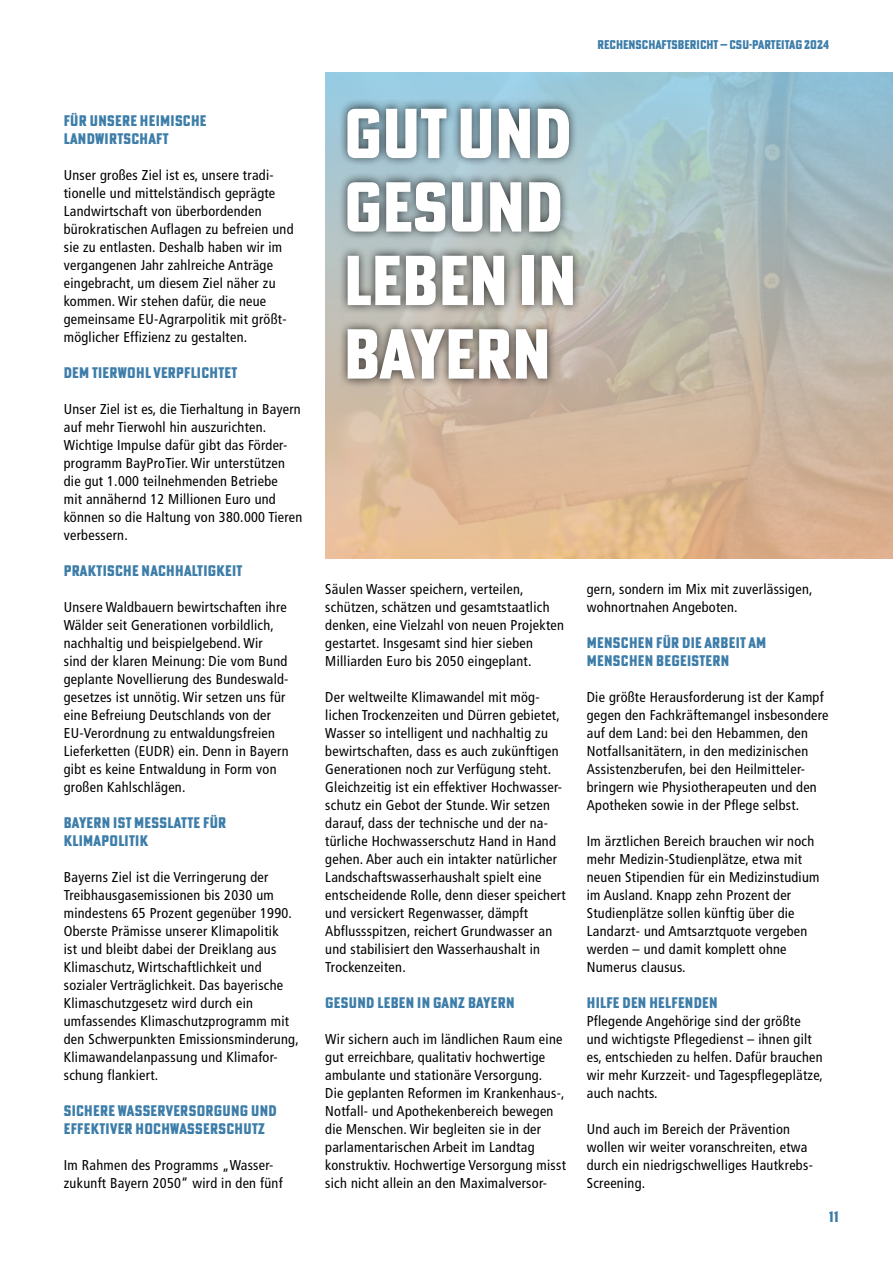
<style>
.page{position:relative;width:893px;height:1263px;background:#fff}
.page>*{position:absolute;margin:0;border:0;box-sizing:border-box;transform-origin:0 0}
.t1{font:800 69px/73.5px "Poster Gothic Ex Cond ATF";color:#fff}
.t2{font:800 15px/18px "Poster Gothic Ex Cond ATF";letter-spacing:.02em;color:#3d7da9}
.t3{font:condensed 14.25px/18px "Frutiger LT Pro";letter-spacing:.02em;color:#000}
.t4{font:800 12.3px "Poster Gothic Ex Cond ATF";color:#3d7da9}
</style>
<div class="page">
<svg style="left:325px;top:72px;width:568px;height:486px;background:#c0baac"></svg>
<div style="left:338px;top:99px;width:244px;height:290px;background:#000;opacity:.75"></div>
<p class="t4" style="left:598px;top:36px;width:233px">RECHENSCHAFTSBERICHT — CSU-PARTEITAG 2024</p>
<p class="t2" style="left:64px;top:111px;width:144px">FÜR UNSERE HEIMISCHE<br>LANDWIRTSCHAFT</p>
<p class="t3" style="left:64px;top:166px;width:231px">Unser großes Ziel ist es, unsere tradi&shy;tionelle und mittelständisch geprägte Landwirtschaft von überbordenden bürokratischen Auflagen zu befreien und sie zu entlasten. Deshalb haben wir im vergangenen Jahr zahlreiche Anträge eingebracht, um diesem Ziel näher zu kommen. Wir stehen dafür, die neue gemeinsame EU-Agrarpolitik mit größt&shy;möglicher Effizienz zu gestalten.</p>
<p class="t2" style="left:64px;top:363px;width:175px">DEM TIERWOHL VERPFLICHTET</p>
<p class="t3" style="left:64px;top:400px;width:240px">Unser Ziel ist es, die Tierhaltung in Bayern auf mehr Tierwohl hin auszurichten.<br>Wichtige Impulse dafür gibt das Förder&shy;programm BayProTier. Wir unterstützen die gut 1.000 teilnehmenden Betriebe<br>mit annähernd 12 Millionen Euro und können so die Haltung von 380.000 Tieren verbessern.</p>
<p class="t2" style="left:64px;top:561px;width:180px">PRAKTISCHE NACHHALTIGKEIT</p>
<p class="t3" style="left:64px;top:598px;width:226px">Unsere Waldbauern bewirtschaften ihre Wälder seit Generationen vorbildlich, nachhaltig und beispielgebend. Wir sind der klaren Meinung: Die vom Bund geplante Novellierung des Bundeswald&shy;gesetzes ist unnötig. Wir setzen uns für eine Befreiung Deutschlands von der EU-Verordnung zu entwaldungsfreien Lieferketten (EUDR) ein. Denn in Bayern gibt es keine Entwaldung in Form von großen Kahlschlägen.</p>
<p class="t2" style="left:64px;top:813px;width:164px">BAYERN IST MESSLATTE FÜR<br>KLIMAPOLITIK</p>
<p class="t3" style="left:64px;top:868px;width:237px">Bayerns Ziel ist die Verringerung der Treibhausgasemissionen bis 2030 um mindestens 65 Prozent gegenüber 1990.<br>Oberste Prämisse unserer Klimapolitik<br>ist und bleibt dabei der Dreiklang aus Klimaschutz, Wirtschaftlichkeit und sozialer Verträglichkeit. Das bayerische Klimaschutzgesetz wird durch ein umfassendes Klimaschutzprogramm mit den Schwerpunkten Emissionsminderung, Klimawandelanpassung und Klimafor&shy;schung flankiert.</p>
<p class="t2" style="left:64px;top:1101px;width:214px">SICHERE WASSERVERSORGUNG UND<br>EFFEKTIVER HOCHWASSERSCHUTZ</p>
<p class="t3" style="left:64px;top:1156px;width:220px">Im Rahmen des Programms „Wasser&shy;zukunft Bayern 2050“ wird in den fünf</p>
<h1 class="t1" style="left:344px;top:95px;width:235px">GUT UND<br>GESUND<br>LEBEN IN<br>BAYERN</h1>
<p class="t3" style="left:325px;top:580px;width:240px">Säulen Wasser speichern, verteilen, schützen, schätzen und gesamtstaatlich denken, eine Vielzahl von neuen Projekten gestartet. Insgesamt sind hier sieben Milliarden Euro bis 2050 eingeplant.</p>
<p class="t3" style="left:325px;top:688px;width:242px">Der weltweilte Klimawandel mit mög&shy;lichen Trockenzeiten und Dürren gebietet, Wasser so intelligent und nachhaltig zu bewirtschaften, dass es auch zukünftigen Generationen noch zur Verfügung steht.<br>Gleichzeitig ist ein effektiver Hochwasser&shy;schutz ein Gebot der Stunde. Wir setzen darauf, dass der technische und der na&shy;türliche Hochwasserschutz Hand in Hand gehen. Aber auch ein intakter natürlicher Landschaftswasserhaushalt spielt eine entscheidende Rolle, denn dieser speichert und versickert Regenwasser, dämpft Abflussspitzen, reichert Grundwasser an und stabilisiert den Wasserhaushalt in Trockenzeiten.</p>
<p class="t2" style="left:325px;top:993px;width:191px">GESUND LEBEN IN GANZ BAYERN</p>
<p class="t3" style="left:325px;top:1030px;width:242px">Wir sichern auch im ländlichen Raum eine gut erreichbare, qualitativ hochwertige ambulante und stationäre Versorgung.<br>Die geplanten Reformen im Krankenhaus-, Notfall- und Apothekenbereich bewegen die Menschen. Wir begleiten sie in der parlamentarischen Arbeit im Landtag konstruktiv. Hochwertige Versorgung misst sich nicht allein an den Maximalversor-</p>
<p class="t3" style="left:587px;top:580px;width:227px">gern, sondern im Mix mit zuverlässigen, wohnortnahen Angeboten.</p>
<p class="t2" style="left:587px;top:633px;width:181px">MENSCHEN FÜR DIE ARBEIT AM<br>MENSCHEN BEGEISTERN</p>
<p class="t3" style="left:587px;top:688px;width:243px">Die größte Herausforderung ist der Kampf gegen den Fachkräftemangel insbesondere auf dem Land: bei den Hebammen, den Notfallsanitätern, in den medizinischen Assistenzberufen, bei den Heilmitteler&shy;bringern wie Physiotherapeuten und den Apotheken sowie in der Pflege selbst.</p>
<p class="t3" style="left:587px;top:832px;width:234px">Im ärztlichen Bereich brauchen wir noch mehr Medizin-Studienplätze, etwa mit neuen Stipendien für ein Medizinstudium im Ausland. Knapp zehn Prozent der Studienplätze sollen künftig über die Landarzt- und Amtsarztquote vergeben werden – und damit komplett ohne Numerus clausus.</p>
<p class="t2" style="left:587px;top:993px;width:132px">HILFE DEN HELFENDEN</p>
<p class="t3" style="left:587px;top:1012px;width:238px">Pflegende Angehörige sind der größte und wichtigste Pflegedienst – ihnen gilt es, entschieden zu helfen. Dafür brauchen wir mehr Kurzzeit- und Tagespflegeplätze, auch nachts.</p>
<p class="t3" style="left:587px;top:1120px;width:228px">Und auch im Bereich der Prävention wollen wir weiter voranschreiten, etwa durch ein niedrigschwelliges Hautkrebs-<br>Screening.</p>
<p class="t2" style="left:829px;top:1207px;width:11px">11</p>
</div>
